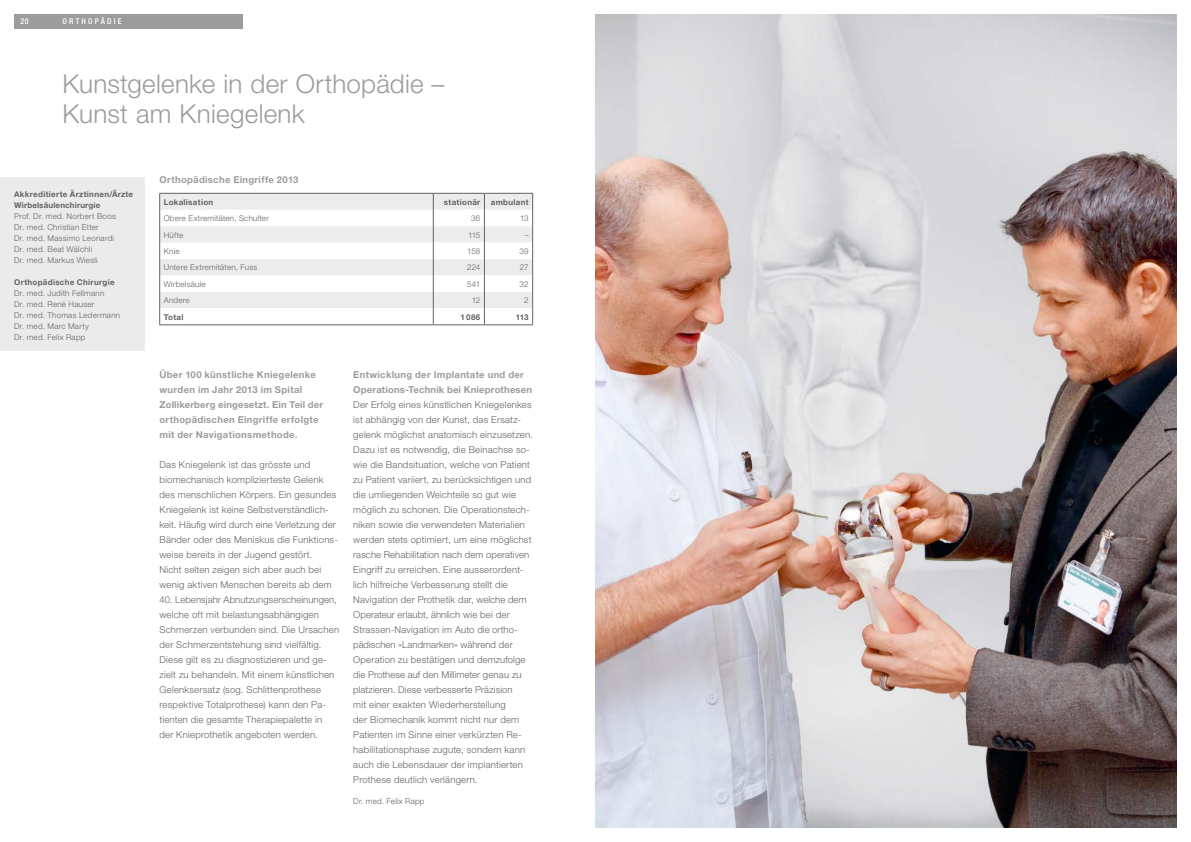
<style>
.page{position:relative;width:1191px;height:842px;background:#fff}
.page>*{position:absolute;margin:0;border:0;box-sizing:border-box;transform-origin:0 0}
.t1{font:300 26px/30px "Helvetica Neue";letter-spacing:.01em;color:#9c9c9d}
.t2{font:300 9.5px/15px "Helvetica Neue";letter-spacing:.025em;color:#626261}
.t3{font:700 9.5px/15px "Helvetica Neue";letter-spacing:.03em;color:#9c9c9d}
.t4{font:300 8px/11px "Helvetica Neue";letter-spacing:.03em;color:#626261}
.t5{font:700 8px/11px "Helvetica Neue";letter-spacing:.035em;color:#626261}
.t6{font:500 condensed 8px "Helvetica Neue";letter-spacing:.27em;color:#fff}
</style>
<div class="page">
<div style="left:14px;top:14px;width:228px;height:14px;background:#9c9c9d"></div>
<img style="left:595px;top:14px;width:581px;height:814px">
<div style="left:0;top:177px;width:145px;height:174px;background:#ebebeb"></div>
<hr style="left:159px;top:325px;width:274px;height:1px;background:#626261">
<hr style="left:433px;top:325px;width:51px;height:1px;background:#626261">
<hr style="left:484px;top:325px;width:49px;height:1px;background:#626261">
<svg style="left:159px;top:193px;width:374px;height:132px"></svg>
<p class="t6" style="left:21px;top:17px;width:9px">20</p>
<p class="t6" style="left:63px;top:17px;width:60px">ORTHOPÄDIE</p>
<h1 class="t1" style="left:63px;top:68px;width:383px">Kunstgelenke in der Orthopädie –<br>Kunst am Kniegelenk</h1>
<p class="t3" style="left:159px;top:172px;width:140px">Orthopädische Eingriffe 2013</p>
<p class="t5" style="left:14px;top:188px;width:120px">Akkreditierte Ärztinnen/Ärzte<br>Wirbelsäulenchirurgie</p>
<p class="t4" style="left:14px;top:210px;width:103px">Prof. Dr. med. Norbert Boos<br>Dr. med. Christian Etter<br>Dr. med. Massimo Leonardi<br>Dr. med. Beat Wälchli<br>Dr. med. Markus Wiesli</p>
<p class="t5" style="left:14px;top:276px;width:102px">Orthopädische Chirurgie</p>
<p class="t4" style="left:14px;top:287px;width:107px">Dr. med. Judith Fellmann<br>Dr. med. René Hauser<br>Dr. med. Thomas Ledermann<br>Dr. med. Marc Marty<br>Dr. med. Felix Rapp</p>
<p class="t5" style="left:164px;top:196px;width:51px">Lokalisation</p>
<p class="t5" style="left:444px;top:196px;width:38px">stationär</p>
<p class="t5" style="left:491px;top:196px;width:39px">ambulant</p>
<p class="t4" style="left:164px;top:213px;width:107px">Obere Extremitäten, Schulter</p>
<p class="t4" style="left:471px;top:213px;width:11px">36</p>
<p class="t4" style="left:520px;top:213px;width:10px">13</p>
<p class="t4" style="left:164px;top:229px;width:21px">Hüfte</p>
<p class="t4" style="left:468px;top:229px;width:14px">115</p>
<p class="t4" style="left:524px;top:229px;width:5px">–</p>
<p class="t4" style="left:164px;top:245px;width:17px">Knie</p>
<p class="t4" style="left:467px;top:245px;width:15px">158</p>
<p class="t4" style="left:519px;top:245px;width:11px">39</p>
<p class="t4" style="left:164px;top:262px;width:95px">Untere Extremitäten, Fuss</p>
<p class="t4" style="left:467px;top:262px;width:15px">224</p>
<p class="t4" style="left:520px;top:262px;width:10px">27</p>
<p class="t4" style="left:164px;top:278px;width:43px">Wirbelsäule</p>
<p class="t4" style="left:467px;top:278px;width:15px">541</p>
<p class="t4" style="left:519px;top:278px;width:11px">32</p>
<p class="t4" style="left:164px;top:295px;width:27px">Andere</p>
<p class="t4" style="left:472px;top:295px;width:10px">12</p>
<p class="t4" style="left:524px;top:295px;width:6px">2</p>
<p class="t5" style="left:164px;top:311px;width:21px">Total</p>
<p class="t5" style="left:460px;top:311px;width:21px">1086</p>
<p class="t5" style="left:516px;top:311px;width:14px">113</p>
<p class="t3" style="left:159px;top:367px;width:165px">Über 100 künstliche Kniegelenke wurden im Jahr 2013 im Spital Zollikerberg eingesetzt. Ein Teil der orthopädischen Eingriffe erfolgte mit der Navigationsmethode.</p>
<p class="t2" style="left:159px;top:457px;width:180px">Das Kniegelenk ist das grösste und biomechanisch komplizierteste Gelenk des menschlichen Körpers. Ein gesundes Kniegelenk ist keine Selbstverständlich&shy;keit. Häufig wird durch eine Verletzung der Bänder oder des Meniskus die Funktions&shy;weise bereits in der Jugend gestört.<br>Nicht selten zeigen sich aber auch bei wenig aktiven Menschen bereits ab dem</p>
<p class="t2" style="left:159px;top:592px;width:181px">40. Lebensjahr Abnutzungserscheinungen, welche oft mit belastungsabhängigen Schmerzen verbunden sind. Die Ursachen der Schmerzentstehung sind vielfältig.<br>Diese gilt es zu diagnostizieren und ge&shy;zielt zu behandeln. Mit einem künstlichen Gelenksersatz (sog. Schlittenprothese respektive Totalprothese) kann den Pa&shy;tienten die gesamte Therapiepalette in<br>der Knieprothetik angeboten werden.</p>
<p class="t3" style="left:353px;top:367px;width:180px">Entwicklung der Implantate und der<br>Operations-Technik bei Knieprothesen</p>
<p class="t2" style="left:353px;top:397px;width:181px">Der Erfolg eines künstlichen Kniegelenkes ist abhängig von der Kunst, das Ersatz&shy;gelenk möglichst anatomisch einzusetzen.<br>Dazu ist es notwendig, die Beinachse so&shy;wie die Bandsituation, welche von Patient zu Patient variiert, zu berücksichtigen und die umliegenden Weichteile so gut wie möglich zu schonen. Die Operationstech&shy;niken sowie die verwendeten Materialien werden stets optimiert, um eine möglichst rasche Rehabilitation nach dem operativen Eingriff zu erreichen. Eine ausserordent&shy;lich hilfreiche Verbesserung stellt die Navigation der Prothetik dar, welche dem Operateur erlaubt, ähnlich wie bei der Strassen-Navigation im Auto die ortho&shy;pädischen «Landmarken» während der Operation zu bestätigen und demzufolge die Prothese auf den Millimeter genau zu platzieren. Diese verbesserte Präzision<br>mit einer exakten Wiederherstellung<br>der Biomechanik kommt nicht nur dem Patienten im Sinne einer verkürzten Re&shy;habilitationsphase zugute, sondern kann auch die Lebensdauer der implantierten Prothese deutlich verlängern.</p>
<p class="t4" style="left:353px;top:796px;width:73px">Dr. med. Felix Rapp</p>
</div>
